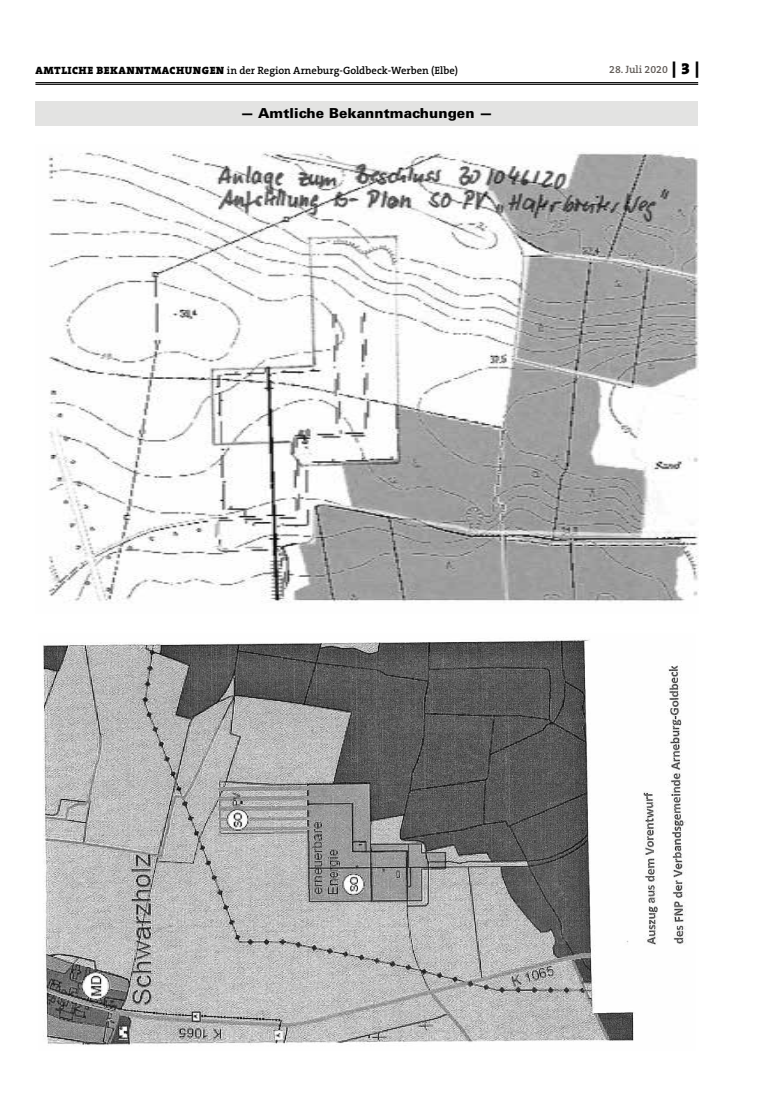
<style>
.page{position:relative;width:762px;height:1117px;background:#fff}
.page>*{position:absolute;margin:0;border:0;box-sizing:border-box;transform-origin:0 0}
.t1{font:900 13.75px "Univers";letter-spacing:.005em;color:#000}
.t2{font:600 10.62px "The Serif B W6";color:#000}
.t3{font:600 10.62px "The Serif B W6";color:#615c58}
.s1{font-family:"The Serif B W9";font-weight:900}
.s2{font-family:"The Serif B W9";font-weight:900;font-size:16.25px;color:#000}
</style>
<div class="page">
<hr style="left:35px;top:82px;width:663px;height:1px;background:#000">
<hr style="left:35px;top:84px;width:663px;height:1px;background:#000">
<div style="left:35px;top:101px;width:663px;height:25px;background:#e3e3e2"></div>
<img style="left:48px;top:151px;width:650px;height:452px">
<img style="left:43px;top:639px;width:643px;height:407px">
<p class="t2" style="left:36px;top:63px;width:424px"><span class="s1">AMTLICHE BEKANNTMACHUNGEN</span> in der Region Arneburg-Goldbeck-Werben (Elbe)</p>
<p class="t3" style="left:609px;top:63px;width:92px">28. Juli 2020 <span class="s2">| 3 |</span></p>
<p class="t1" style="left:241px;top:104px;width:254px">— Amtliche Bekanntmachungen —</p>
</div>
